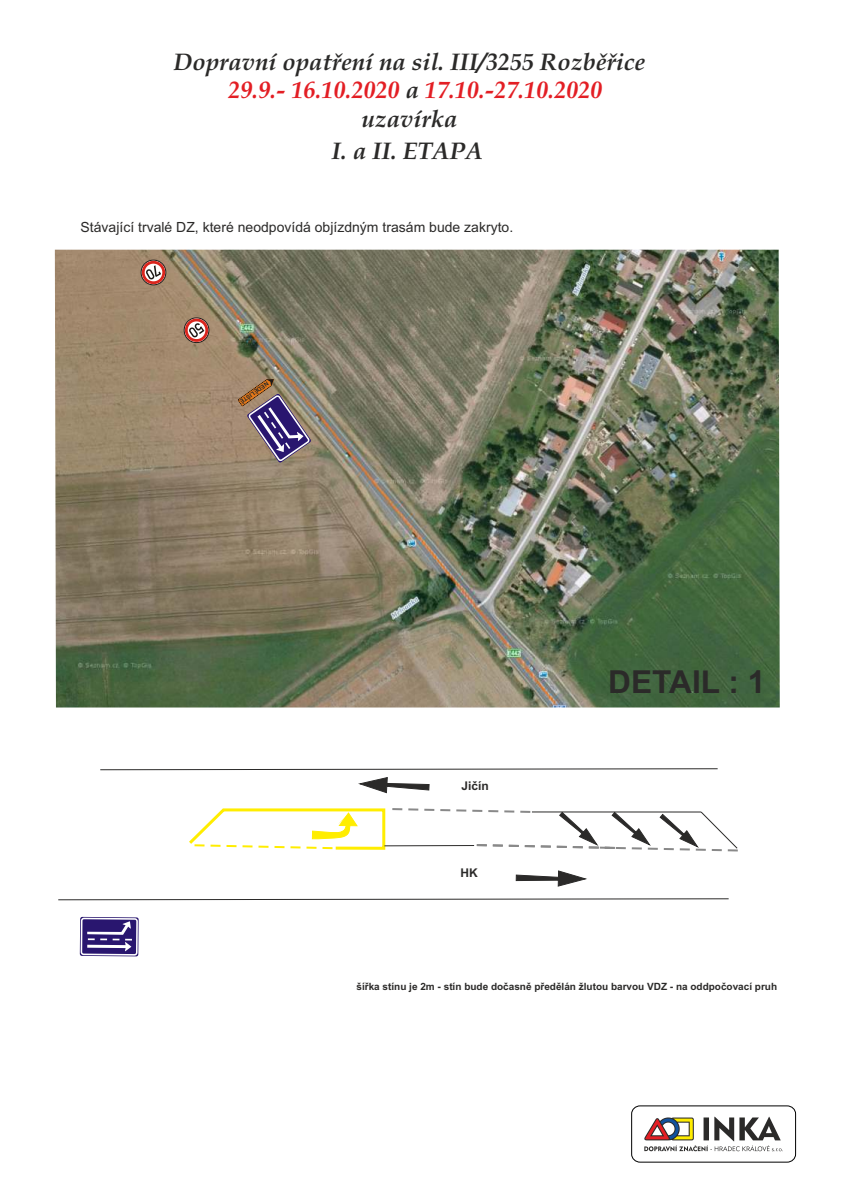
<style>
.page{position:relative;width:842px;height:1191px;background:#fff}
.page>*{position:absolute;margin:0;border:0;box-sizing:border-box;transform-origin:0 0}
.t1{font:700 31.6px "Arial";color:#2b2a29}
.t2{font:italic 700 24px/28.9px "Book Antiqua";color:#2b2a29;text-align:center}
.t3{font:14px "Arial";color:#2b2a29}
.t4{font:700 12px "Arial";color:#2b2a29}
.t5{font:700 10px "Arial";color:#2b2a29}
.t6{font:700 6px "Arial";color:#2b2a29}
.s1{color:#e31e24}
</style>
<div class="page">
<svg style="left:516px;top:870px;width:70px;height:16px"></svg>
<svg style="left:189px;top:808px;width:549px;height:44px"></svg>
<svg style="left:100px;top:768px;width:618px;height:2px"></svg>
<svg style="left:58px;top:898px;width:671px;height:2px"></svg>
<svg style="left:360px;top:777px;width:69px;height:16px"></svg>
<svg style="left:80px;top:917px;width:59px;height:39px"></svg>
<img style="left:55px;top:250px;width:725px;height:457px">
<svg style="left:136px;top:255px;width:35px;height:35px"></svg>
<svg style="left:179px;top:312px;width:35px;height:36px"></svg>
<svg style="left:238px;top:379px;width:73px;height:83px;background:#89747a"></svg>
<div style="left:631px;top:1105px;width:165px;height:57px;background:#fff;border:1px solid #000;border-radius:8px"></div>
<svg style="left:644px;top:1116px;width:139px;height:35px"></svg>
<p class="t2" style="left:174px;top:50px;width:473px">Dopravní opatření na sil. III/3255 Rozběřice<br><span class="s1">29.9.- 16.10.2020</span> a <span class="s1">17.10.-27.10.2020 </span>uzavírka</p>
<p class="t2" style="left:332px;top:139px;width:153px">I. a II. ETAPA</p>
<p class="t3" style="left:81px;top:221px;width:434px">Stávající trvalé DZ, které neodpovídá objízdným trasám bude zakryto.</p>
<p class="t6" style="left:269px;top:385px;width:35px;rotate:145deg">NEDĚLIŠTĚ</p>
<p class="t4" style="left:462px;top:781px;width:29px">Jičín</p>
<p class="t4" style="left:461px;top:868px;width:19px">HK</p>
<h1 class="t1" style="left:608px;top:669px;width:159px">DETAIL : 1</h1>
<p class="t5" style="left:356px;top:983px;width:422px">šířka stínu je 2m - stín bude dočasně předělán žlutou barvou VDZ - na oddpočovací pruh</p>
</div>
